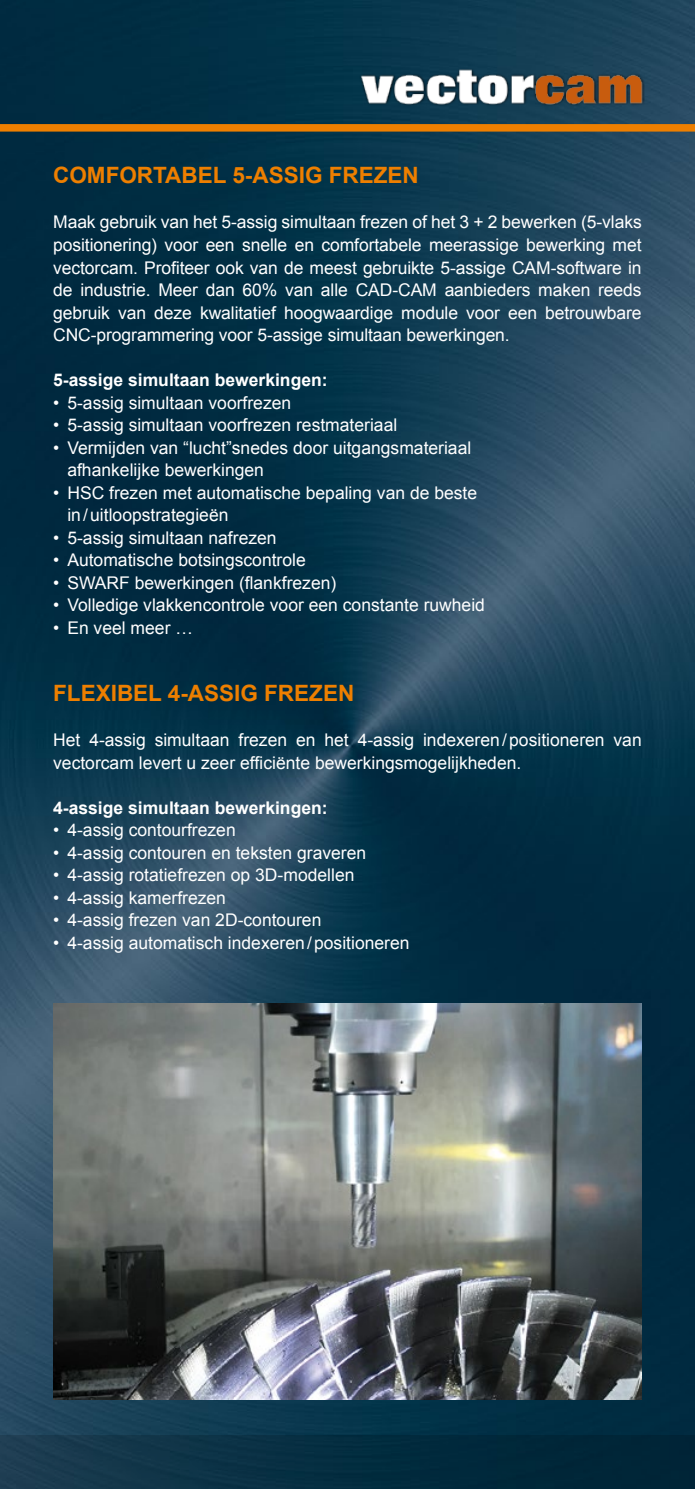
<style>
.page{position:relative;width:695px;height:1489px;background:#fff}
.page>*{position:absolute;margin:0;border:0;box-sizing:border-box;transform-origin:0 0}
.t1{font:700 22.5px "Arial";color:#ee7f00}
.t2{font:17.5px/22.5px "Arial";color:#fff}
.t3{font:700 17.5px "Arial";color:#fff}
</style>
<div class="page">
<img style="left:0;top:0;width:694px;height:1435px">
<div style="left:0;top:1435px;width:694px;height:53px;background:linear-gradient(to right,#183b4f,#002133)"></div>
<div style="left:0;top:124px;width:694px;height:8px;background:#ee7f00"></div>
<img style="left:53px;top:1003px;width:588px;height:395px">
<svg style="left:359px;top:68px;width:285px;height:38px"></svg>
<img style="left:360px;top:69px;width:283px;height:35px">
<p class="t1" style="left:53px;top:160px;width:367px">COMFORTABEL 5-ASSIG FREZEN</p>
<p class="t2" style="left:53px;top:211px;width:590px;text-align:justify">Maak gebruik van het 5-assig simultaan frezen of het 3 + 2 bewerken (5-vlaks positionering) voor een snelle en comfortabele meerassige bewerking met vectorcam. Profiteer ook van de meest gebruikte 5-assige CAM-software in de industrie. Meer dan 60% van alle CAD-CAM aanbieders maken reeds gebruik van deze kwalitatief hoogwaardige module voor een betrouwbare CNC-programmering voor 5-assige simultaan bewerkingen.</p>
<p class="t3" style="left:53px;top:368px;width:276px">5-assige simultaan bewerkingen:</p>
<p class="t2" style="left:53px;top:391px;width:239px">• 5-assig simultaan voorfrezen</p>
<p class="t2" style="left:53px;top:414px;width:345px">• 5-assig simultaan voorfrezen restmateriaal</p>
<p class="t2" style="left:67px;top:436px;width:405px;text-indent:-14px">• Vermijden van “lucht”snedes door uitgangsmateriaal afhankelijke bewerkingen</p>
<p class="t2" style="left:67px;top:481px;width:411px;text-indent:-14px">• HSC frezen met automatische bepaling van de beste in/uitloopstrategieën</p>
<p class="t2" style="left:53px;top:526px;width:225px">• 5-assig simultaan nafrezen</p>
<p class="t2" style="left:53px;top:549px;width:254px">• Automatische botsingscontrole</p>
<p class="t2" style="left:53px;top:571px;width:284px">• SWARF bewerkingen (flankfrezen)</p>
<p class="t2" style="left:53px;top:594px;width:433px">• Volledige vlakkencontrole voor een constante ruwheid</p>
<p class="t2" style="left:53px;top:616px;width:141px">• En veel meer …</p>
<p class="t1" style="left:53px;top:678px;width:302px">FLEXIBEL 4-ASSIG FREZEN</p>
<p class="t2" style="left:53px;top:729px;width:590px">Het 4-assig simultaan frezen en het 4-assig indexeren/positioneren van vectorcam levert u zeer efficiënte bewerkingsmogelijkheden.</p>
<p class="t3" style="left:53px;top:796px;width:276px">4-assige simultaan bewerkingen:</p>
<p class="t2" style="left:53px;top:819px;width:184px">• 4-assig contourfrezen</p>
<p class="t2" style="left:53px;top:841px;width:314px">• 4-assig contouren en teksten graveren</p>
<p class="t2" style="left:53px;top:864px;width:303px">• 4-assig rotatiefrezen op 3D-modellen</p>
<p class="t2" style="left:53px;top:886px;width:174px">• 4-assig kamerfrezen</p>
<p class="t2" style="left:53px;top:909px;width:270px">• 4-assig frezen van 2D-contouren</p>
<p class="t2" style="left:53px;top:931px;width:358px">• 4-assig automatisch indexeren/positioneren</p>
</div>
